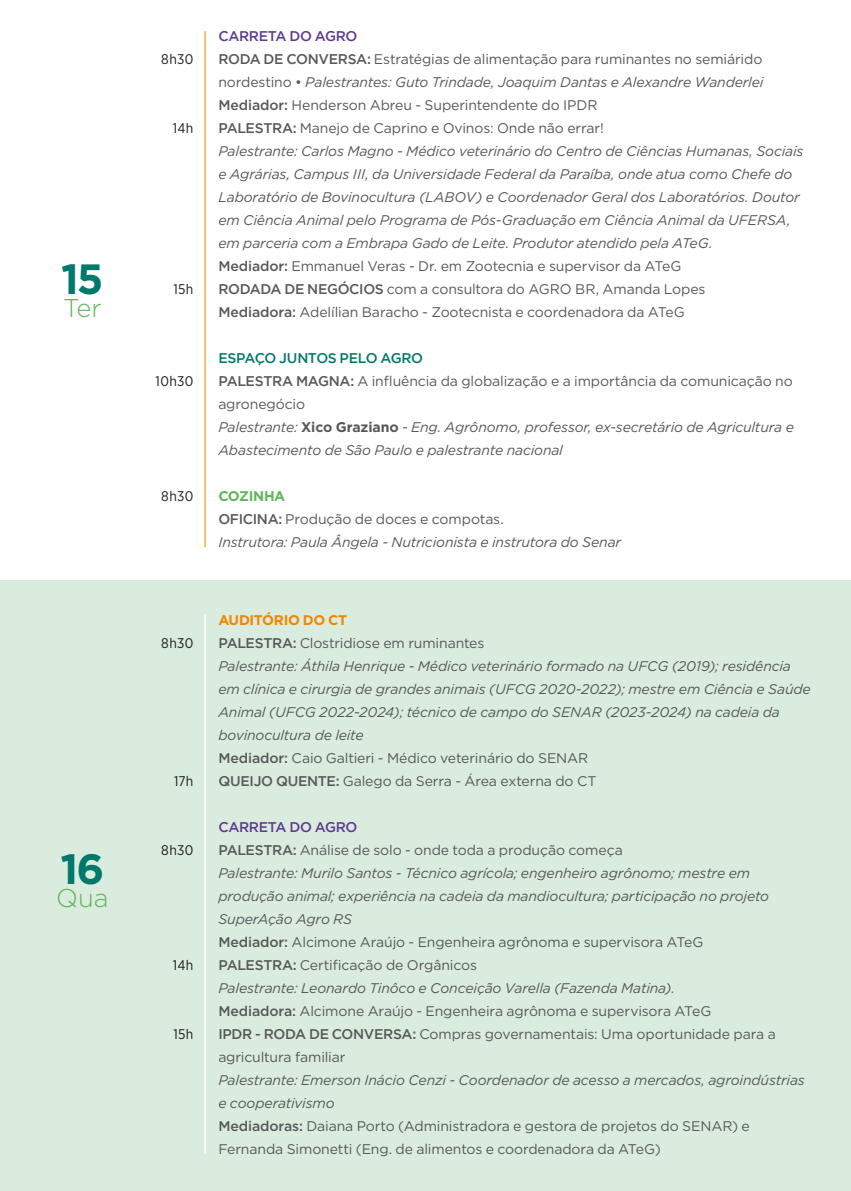
<style>
.page{position:relative;width:851px;height:1191px;background:#fff}
.page>*{position:absolute;margin:0;border:0;box-sizing:border-box;transform-origin:0 0}
.t1{font:700 42.2px "Gotham";color:#00796d}
.t2{font:300 25.6px "Gotham";color:#62b55b}
.t3{font:italic 14px/23px "Gotham";letter-spacing:-.01em;color:#585857}
.t4{font:14px/23px "Gotham";letter-spacing:-.01em;color:#585857}
.t5{font:14px "Gotham Narrow";letter-spacing:.025em;color:#1d1d1b}
.s1{font-weight:500;font-style:normal;color:#5e3a8f}
.s2{font-weight:500;font-style:normal}
.s3{font-style:normal}
.s4{font-weight:500;font-style:normal;color:#00796d}
.s5{font-weight:700;font-style:normal}
.s6{font-weight:700;font-style:normal;color:#62b55b}
.s7{font-weight:700;font-style:normal;color:#f18700}
.s8{font-weight:500;color:#5e3a8f}
.s9{font-weight:500}
.s10{font-style:italic}
</style>
<div class="page">
<div style="left:0;top:580px;width:850px;height:611px;background:#daecde"></div>
<hr style="left:204px;top:31px;width:2px;height:516px;background:#f8af42">
<hr style="left:204px;top:614px;width:2px;height:540px;background:#fff">
<h1 class="t1" style="left:61px;top:254px;width:44px">15</h1>
<h2 class="t2" style="left:63px;top:294px;width:40px">Ter</h2>
<h1 class="t1" style="left:60px;top:844px;width:45px">16</h1>
<h2 class="t2" style="left:56px;top:884px;width:54px">Qua</h2>
<p class="t5" style="left:161px;top:50px;width:34px">8h30</p>
<p class="t5" style="left:173px;top:119px;width:22px">14h</p>
<p class="t5" style="left:173px;top:280px;width:21px">15h</p>
<p class="t5" style="left:155px;top:372px;width:39px">10h30</p>
<p class="t5" style="left:161px;top:487px;width:34px">8h30</p>
<p class="t5" style="left:161px;top:634px;width:34px">8h30</p>
<p class="t5" style="left:174px;top:772px;width:21px">17h</p>
<p class="t5" style="left:161px;top:841px;width:34px">8h30</p>
<p class="t5" style="left:173px;top:956px;width:22px">14h</p>
<p class="t5" style="left:173px;top:1025px;width:21px">15h</p>
<p class="t3" style="left:218px;top:25px;width:586px"><span class="s1">CARRETA DO AGRO<br></span><span class="s2">RODA DE CONVERSA:</span> <span class="s3">Estratégias de alimentação para ruminantes no semiárido nordestino •</span> Palestrantes: Guto Trindade, Joaquim Dantas e Alexandre Wanderlei <span class="s2">Mediador:</span> <span class="s3">Henderson Abreu - Superintendente do IPDR<br></span><span class="s2">PALESTRA:</span> <span class="s3">Manejo de Caprino e Ovinos: Onde não errar!<br></span>Palestrante: Carlos Magno - Médico veterinário do Centro de Ciências Humanas, Sociais e Agrárias, Campus III, da Universidade Federal da Paraíba, onde atua como Chefe do Laboratório de Bovinocultura (LABOV) e Coordenador Geral dos Laboratórios. Doutor em Ciência Animal pelo Programa de Pós-Graduação em Ciência Animal da UFERSA, em parceria com a Embrapa Gado de Leite. Produtor atendido pela ATeG.<br><span class="s2">Mediador:</span> <span class="s3">Emmanuel Veras - Dr. em Zootecnia e supervisor da ATeG<br></span><span class="s2">RODADA DE NEGÓCIOS</span> <span class="s3">com a consultora do AGRO BR, Amanda Lopes<br></span><span class="s2">Mediadora:</span> <span class="s3">Adelílian Baracho - Zootecnista e coordenadora da ATeG</span></p>
<p class="t3" style="left:218px;top:347px;width:577px"><span class="s4">ESPAÇO JUNTOS PELO AGRO<br></span><span class="s2">PALESTRA MAGNA:</span> <span class="s3">A influência da globalização e a importância da comunicação no agronegócio<br></span>Palestrante: <span class="s5">Xico Graziano</span> - Eng. Agrônomo, professor, ex-secretário de Agricultura e Abastecimento de São Paulo e palestrante nacional</p>
<p class="t3" style="left:218px;top:485px;width:404px"><span class="s6">COZINHA<br></span><span class="s2">OFICINA:</span> <span class="s3">Produção de doces e compotas.<br></span>Instrutora: Paula Ângela - Nutricionista e instrutora do Senar</p>
<p class="t3" style="left:218px;top:608px;width:594px"><span class="s7">AUDITÓRIO DO CT<br></span><span class="s2">PALESTRA:</span> <span class="s3">Clostridiose em ruminantes<br></span>Palestrante: Áthila Henrique - Médico veterinário formado na UFCG (2019); residência em clínica e cirurgia de grandes animais (UFCG 2020-2022); mestre em Ciência e Saúde Animal (UFCG 2022-2024); técnico de campo do SENAR (2023-2024) na cadeia da bovinocultura de leite<br><span class="s2">Mediador:</span> <span class="s3">Caio Galtieri - Médico veterinário do SENAR<br></span><span class="s2">QUEIJO QUENTE:</span> <span class="s3">Galego da Serra - Área externa do CT</span></p>
<p class="t4" style="left:218px;top:815px;width:559px"><span class="s8">CARRETA DO AGRO<br></span><span class="s9">PALESTRA:</span> Análise de solo - onde toda a produção começa<br><span class="s10">Palestrante: Murilo Santos - Técnico agrícola; engenheiro agrônomo; mestre em produção animal; experiência na cadeia da mandiocultura; participação no projeto SuperAção Agro RS<br></span><span class="s9">Mediador:</span> Alcimone Araújo - Engenheira agrônoma e supervisora ATeG <span class="s9">PALESTRA:</span> Certificação de Orgânicos<br><span class="s10">Palestrante: Leonardo Tinôco e Conceição Varella (Fazenda Matina).<br></span><span class="s9">Mediadora:</span> Alcimone Araújo - Engenheira agrônoma e supervisora ATeG<br><span class="s9">IPDR - RODA DE CONVERSA:</span> Compras governamentais: Uma oportunidade para a agricultura familiar</p>
<p class="t4" style="left:218px;top:1068px;width:588px"><span class="s10">Palestrante: Emerson Inácio Cenzi - Coordenador de acesso a mercados, agroindústrias e cooperativismo<br></span><span class="s9">Mediadoras:</span> Daiana Porto (Administradora e gestora de projetos do SENAR) e Fernanda Simonetti (Eng. de alimentos e coordenadora da ATeG)</p>
</div>
